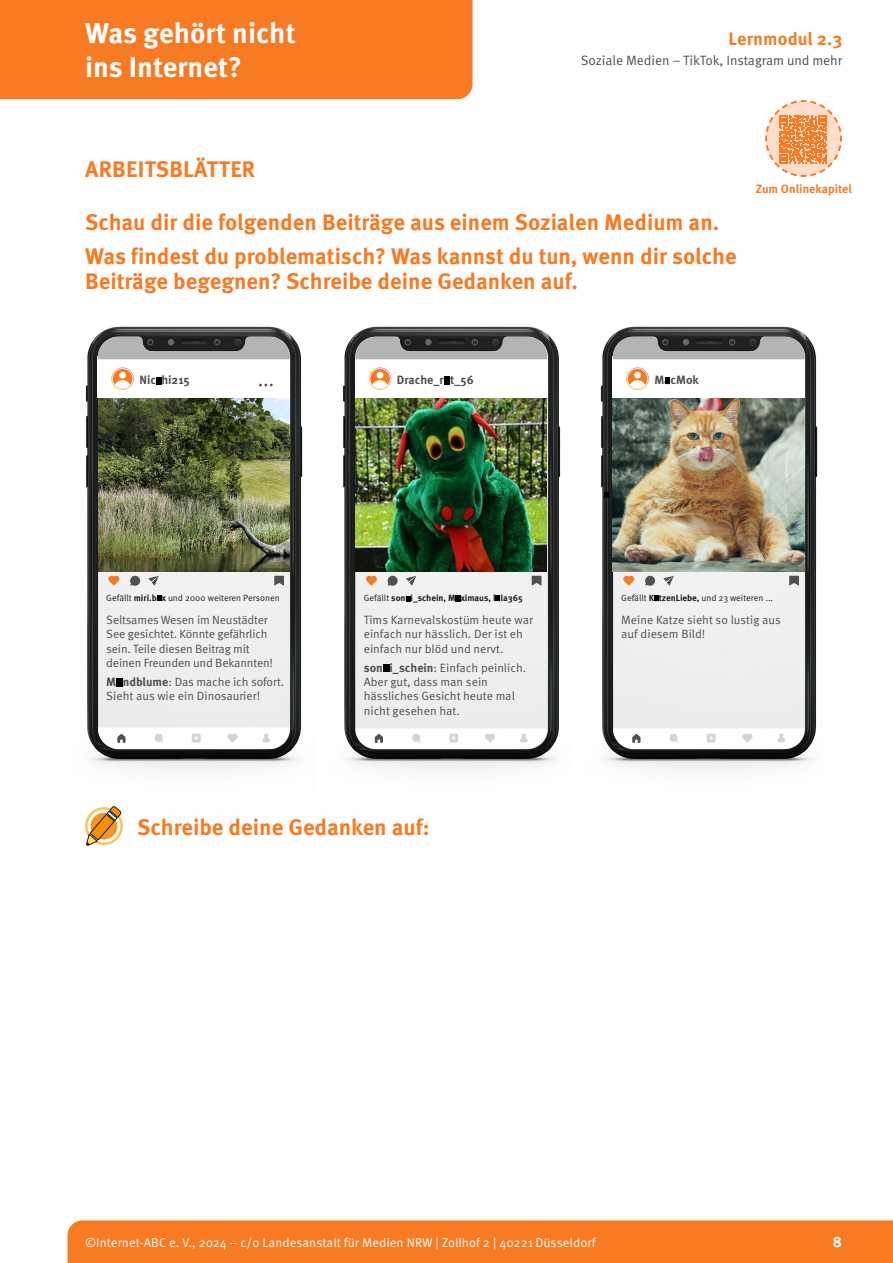
<style>
.page{position:relative;width:893px;height:1263px;background:#fff}
.page>*{position:absolute;margin:0;border:0;box-sizing:border-box;transform-origin:0 0}
.t1{font:700 28.5px/34.2px "Meta Pro";color:#fff}
.t2{font:700 22.5px/34px "Meta Pro";color:#f87b24}
.t3{font:700 18px "Meta Pro";letter-spacing:.005em;color:#f87b24}
.t4{font:700 15px "Meta Pro";color:#fff}
.t5{font:13.5px "Meta Pro Norm";letter-spacing:-.005em;color:#504e53}
.t6{font:12.75px "Meta Pro Norm";letter-spacing:.005em;color:#fff}
.t7{font:12px/14.4px "Meta Pro Norm";letter-spacing:-.005em;color:#504e53}
.t8{font:700 12px "Meta Pro";color:#504e53}
.t9{font:700 12px "Meta Pro";color:#f87b24}
.t10{font:9px "Meta Pro Norm";color:#1b1c20}
.t11{font:700 9px "Meta Pro";color:#1b1c20}
.s1{font-family:"Meta Pro";font-weight:700}
.s2{font-family:"Meta Pro Norm";font-weight:400}
</style>
<div class="page">
<div style="left:0;top:0;width:472px;height:99px;background:#f87b24"></div>
<img style="left:85px;top:326px;width:218px;height:444px">
<div style="left:98px;top:356px;width:192px;height:42px;background:#fff"></div>
<svg style="left:98px;top:336px;width:192px;height:23px"></svg>
<img style="left:600px;top:326px;width:218px;height:444px">
<div style="left:613px;top:356px;width:192px;height:42px;background:#fff"></div>
<svg style="left:613px;top:336px;width:192px;height:23px"></svg>
<img style="left:342px;top:326px;width:219px;height:444px">
<div style="left:355px;top:356px;width:192px;height:42px;background:#fff"></div>
<svg style="left:355px;top:336px;width:192px;height:23px"></svg>
<img style="left:98px;top:398px;width:192px;height:174px">
<svg style="left:111px;top:367px;width:23px;height:23px"></svg>
<svg style="left:108px;top:575px;width:12px;height:11px"></svg>
<svg style="left:130px;top:576px;width:10px;height:10px"></svg>
<svg style="left:148px;top:576px;width:11px;height:10px"></svg>
<svg style="left:274px;top:576px;width:10px;height:10px"></svg>
<svg style="left:369px;top:367px;width:22px;height:23px"></svg>
<svg style="left:366px;top:575px;width:11px;height:11px"></svg>
<svg style="left:388px;top:576px;width:10px;height:10px"></svg>
<svg style="left:406px;top:576px;width:10px;height:10px"></svg>
<svg style="left:532px;top:576px;width:9px;height:10px"></svg>
<svg style="left:626px;top:367px;width:23px;height:23px"></svg>
<svg style="left:623px;top:575px;width:12px;height:11px"></svg>
<svg style="left:645px;top:576px;width:10px;height:10px"></svg>
<svg style="left:663px;top:576px;width:11px;height:10px"></svg>
<svg style="left:789px;top:576px;width:10px;height:10px"></svg>
<svg style="left:765px;top:100px;width:77px;height:77px"></svg>
<svg style="left:85px;top:806px;width:37px;height:40px"></svg>
<svg style="left:98px;top:727px;width:192px;height:22px"></svg>
<svg style="left:355px;top:728px;width:192px;height:21px"></svg>
<svg style="left:613px;top:728px;width:191px;height:21px"></svg>
<img style="left:355px;top:398px;width:192px;height:173px">
<div style="left:68px;top:1220px;width:825px;height:43px;background:#f87b24"></div>
<img style="left:613px;top:398px;width:191px;height:173px">
<svg style="left:259px;top:384px;width:14px;height:2px"></svg>
<svg style="left:456px;top:595px;width:4px;height:6px"></svg>
<svg style="left:654px;top:595px;width:4px;height:6px"></svg>
<svg style="left:384px;top:664px;width:5px;height:7px"></svg>
<svg style="left:117px;top:679px;width:6px;height:7px"></svg>
<svg style="left:496px;top:596px;width:4px;height:5px"></svg>
<svg style="left:157px;top:596px;width:4px;height:5px"></svg>
<svg style="left:605px;top:492px;width:3px;height:5px"></svg>
<svg style="left:444px;top:377px;width:6px;height:7px"></svg>
<svg style="left:156px;top:377px;width:5px;height:7px"></svg>
<svg style="left:665px;top:378px;width:5px;height:6px"></svg>
<svg style="left:406px;top:596px;width:4px;height:5px"></svg>
<h1 class="t1" style="left:85px;top:14px;width:212px">Was gehört nicht ins Internet?</h1>
<h3 class="t3" style="left:729px;top:24px;width:115px">Lernmodul 2.3</h3>
<p class="t5" style="left:581px;top:50px;width:263px">Soziale Medien – TikTok, Instagram und mehr</p>
<h2 class="t2" style="left:85px;top:151px;width:172px">ARBEITSBLÄTTER</h2>
<h2 class="t2" style="left:85px;top:203px;width:653px">Schau dir die folgenden Beiträge aus einem Sozialen Medium an.<br>Was findest du problematisch? Was kannst du tun, wenn dir solche</h2>
<h2 class="t2" style="left:85px;top:263px;width:494px">Beiträge begegnen? Schreibe deine Gedanken auf.</h2>
<p class="t9" style="left:756px;top:180px;width:98px">Zum Onlinekapitel</p>
<p class="t8" style="left:139px;top:370px;width:52px">Nicchi215</p>
<p class="t8" style="left:654px;top:370px;width:46px">MacMok</p>
<p class="t8" style="left:397px;top:370px;width:78px">Drache_rot_56</p>
<p class="t10" style="left:106px;top:591px;width:175px">Gefällt <span class="s1">miri.box</span> und 2000 weiteren Personen</p>
<p class="t7" style="left:106px;top:612px;width:168px">Seltsames Wesen im Neustädter<br>See gesichtet. Könnte gefährlich sein. Teile diesen Beitrag mit deinen Freunden und Bekannten!</p>
<p class="t7" style="left:106px;top:674px;width:179px"><span class="s1">Mondblume</span>: Das mache ich sofort.<br>Sieht aus wie ein Dinosaurier!</p>
<p class="t11" style="left:364px;top:591px;width:160px"><span class="s2">Gefällt</span> sonni_schein, Maximaus, lala365</p>
<p class="t10" style="left:621px;top:591px;width:153px">Gefällt <span class="s1">KatzenLiebe,</span> und 23 weiteren ...</p>
<p class="t7" style="left:364px;top:612px;width:171px">Tims Karnevalskostüm heute war einfach nur hässlich. Der ist eh einfach nur blöd und nervt.</p>
<p class="t7" style="left:364px;top:659px;width:164px"><span class="s1">sonni_schein</span>: Einfach peinlich.<br>Aber gut, dass man sein hässliches Gesicht heute mal nicht gesehen hat.</p>
<p class="t7" style="left:621px;top:612px;width:161px">Meine Katze sieht so lustig aus auf diesem Bild!</p>
<h2 class="t2" style="left:137px;top:809px;width:294px">Schreibe deine Gedanken auf:</h2>
<p class="t6" style="left:85px;top:1232px;width:512px">©Internet-ABC e. V., 2024 – c/o Landesanstalt für Medien NRW | Zollhof 2 | 40221 Düsseldorf</p>
<p class="t4" style="left:833px;top:1230px;width:11px">8</p>
</div>
